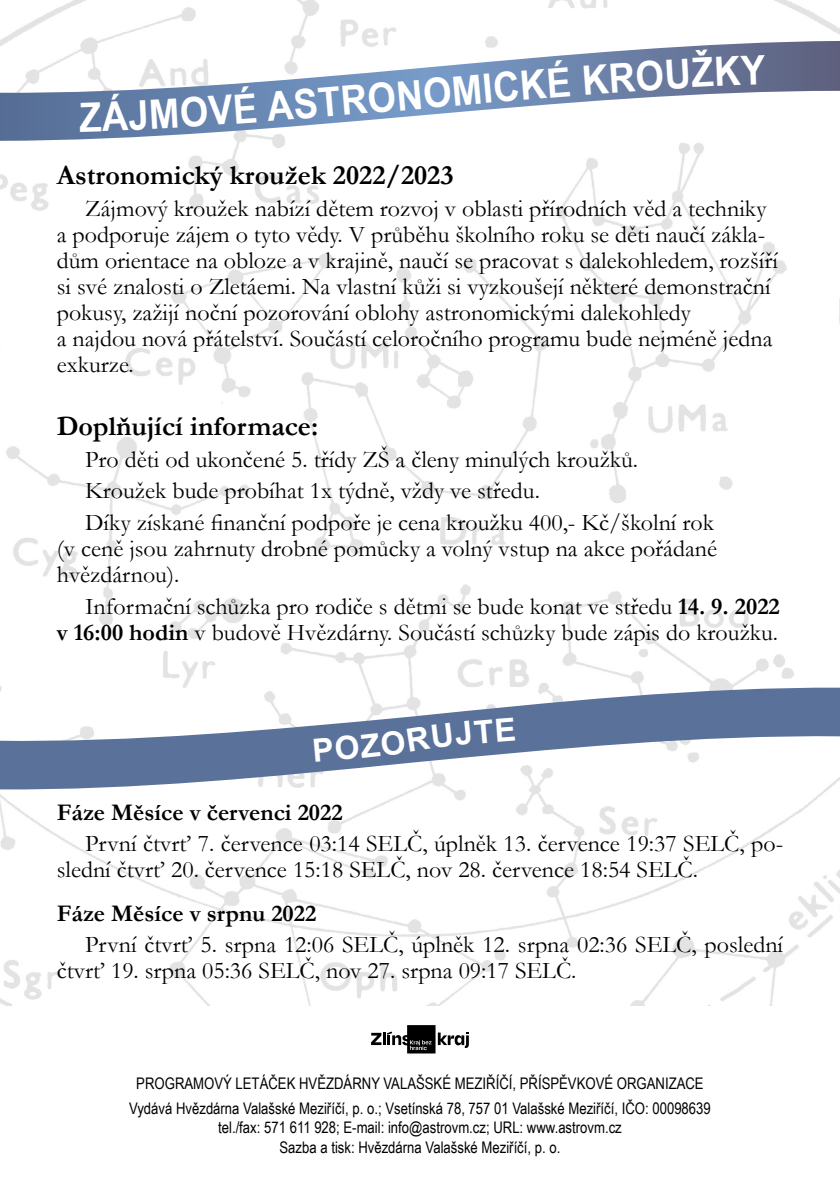
<style>
.page{position:relative;width:840px;height:1191px;background:#fff}
.page>*{position:absolute;margin:0;border:0;box-sizing:border-box;transform-origin:0 0}
.t1{font:700 40.4px "Arial Narrow";color:#fff;scale:1.1 1}
.t2{font:700 28px "Garamond";color:#000}
.t3{font:24px/26px "Garamond";color:#000}
.t4{font:700 24px "Garamond";color:#000}
.t5{font:16px/24.8px "Arial Narrow";color:#000;text-align:center}
.s1{font-weight:700}
</style>
<div class="page">
<img style="left:0;top:0;width:839px;height:1006px">
<svg style="left:371px;top:1025px;width:97px;height:28px"></svg>
<svg style="left:0;top:687px;width:839px;height:102px"></svg>
<svg style="left:0;top:41px;width:839px;height:100px"></svg>
<svg style="left:313px;top:717px;width:202px;height:45px;background:#697ea3"></svg>
<div style="left:79px;top:93px;width:98px;height:39px;background:#5f7ba4"></div>
<svg style="left:583px;top:49px;width:182px;height:45px;background:#6b7b9e"></svg>
<h1 class="t1" style="left:291px;top:75px;width:254px;rotate:-5deg">STRONOMICKÉ</h1>
<h1 class="t1" style="left:177px;top:83px;width:105px;rotate:-4deg">OVÉ A</h1>
<p class="t2" style="left:57px;top:156px;width:398px">Astronomický kroužek 2022/2023</p>
<p class="t3" style="left:57px;top:194px;width:722px;text-indent:28px">Zájmový kroužek nabízí dětem rozvoj v oblasti přírodních věd a techniky a podporuje zájem o tyto vědy. V průběhu školního roku se děti naučí zákla&shy;dům orientace na obloze a v krajině, naučí se pracovat s dalekohledem, rozšíří si své znalosti o Zletáemi. Na vlastní kůži si vyzkoušejí některé demonstrační pokusy, zažijí noční pozorování oblohy astronomickými dalekohledy<br>a najdou nová přátelství. Součástí celoročního programu bude nejméně jedna exkurze.</p>
<p class="t2" style="left:57px;top:407px;width:263px">Doplňující informace:</p>
<p class="t3" style="left:85px;top:443px;width:630px;line-height:31.6px">Pro děti od ukončené 5. třídy ZŠ a členy minulých kroužků.<br>Kroužek bude probíhat 1x týdně, vždy ve středu.<br>Díky získané finanční podpoře je cena kroužku 400,- Kč/školní rok</p>
<p class="t3" style="left:57px;top:535px;width:661px">(v ceně jsou zahrnuty drobné pomůcky a volný vstup na akce pořádané hvězdárnou).</p>
<p class="t3" style="left:57px;top:592px;width:724px;text-align:right">Informační schůzka pro rodiče s dětmi se bude konat ve středu <span class="s1">14. 9. 2022<br>v 16:00 hodin</span> v budově Hvězdárny. Součástí schůzky bude zápis do kroužku.</p>
<p class="t4" style="left:57px;top:796px;width:287px">Fáze Měsíce v červenci 2022</p>
<p class="t3" style="left:57px;top:830px;width:727px;text-indent:28px">První čtvrť 7. července 03:14 SELČ, úplněk 13. července 19:37 SELČ, po&shy;slední čtvrť 20. července 15:18 SELČ, nov 28. července 18:54 SELČ.</p>
<p class="t4" style="left:57px;top:896px;width:261px">Fáze Měsíce v srpnu 2022</p>
<p class="t3" style="left:57px;top:931px;width:727px;text-indent:28px">První čtvrť 5. srpna 12:06 SELČ, úplněk 12. srpna 02:36 SELČ, poslední čtvrť 19. srpna 05:36 SELČ, nov 27. srpna 09:17 SELČ.</p>
<p class="t5" style="left:129px;top:1070px;width:583px">PROGRAMOVÝ LETÁČEK HVĚZDÁRNY VALAŠSKÉ MEZIŘÍČÍ, PŘÍSPĚVKOVÉ ORGANIZACE<br>Vydává Hvězdárna Valašské Meziříčí, p. o.; Vsetínská 78, 757 01 Valašské Meziříčí, IČO: 00098639</p>
<p class="t5" style="left:218px;top:1117px;width:405px;line-height:19.2px">tel./fax: 571 611 928; E-mail: info@astrovm.cz; URL: www.astrovm.cz<br>Sazba a tisk: Hvězdárna Valašské Meziříčí, p. o.</p>
</div>
